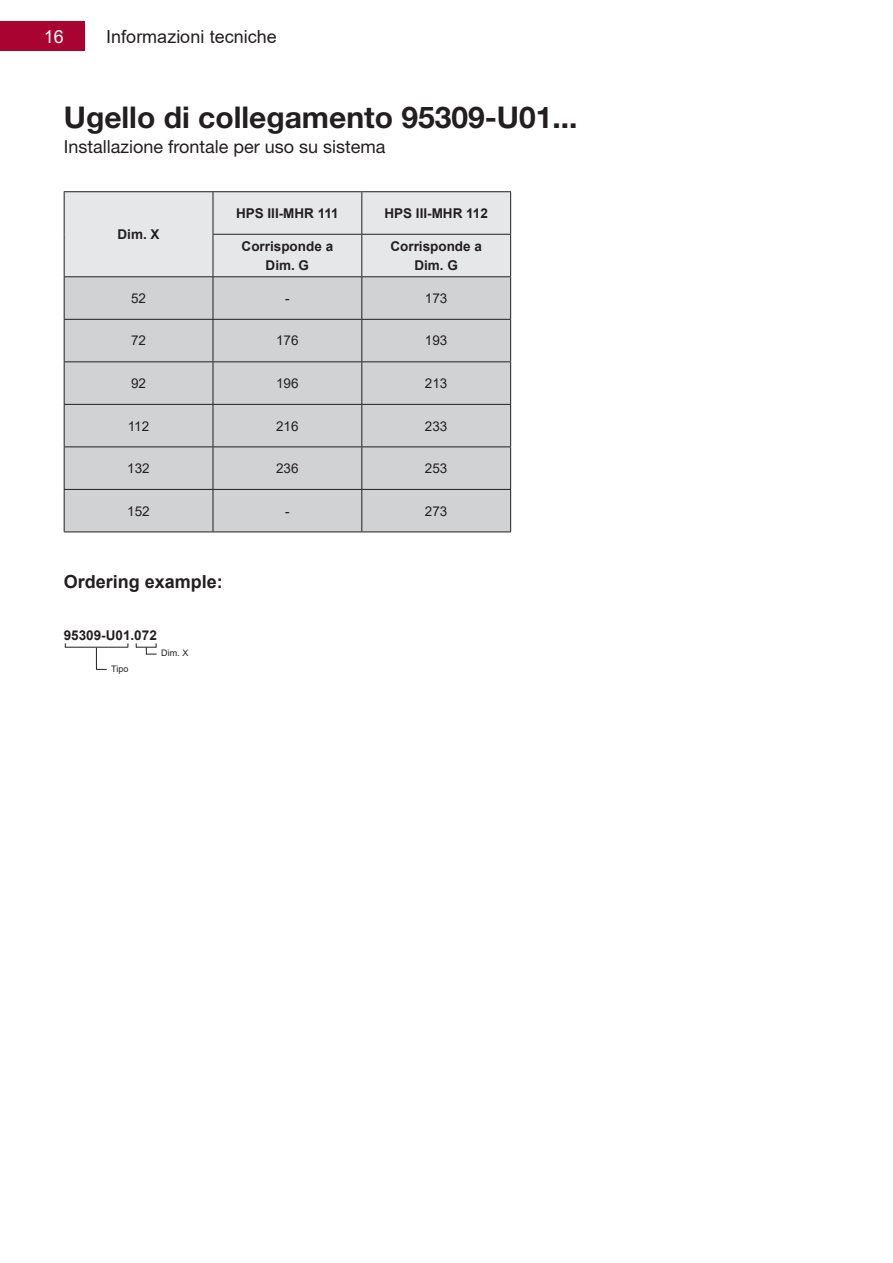
<style>
.page{position:relative;width:893px;height:1263px;background:#fff}
.page>*{position:absolute;margin:0;border:0;box-sizing:border-box;transform-origin:0 0}
.t1{font:700 30px "Helvetica Neue LT Std";color:#231f20}
.t2{font:18px "Helvetica Neue LT Std";color:#231f20}
.t3{font:18px "Arial";color:#231f20}
.t4{font:700 18px "Arial";color:#231f20}
.t5{font:18px "Arial";color:#fff}
.Arial-9pt-standard{font:700 13.5px/18.9px "Arial";color:#231f20;text-align:center}
.t6{font:13.5px "Arial";color:#231f20}
.t7{font:9px "Arial";color:#231f20}
</style>
<div class="page">
<div style="left:65px;top:192px;width:445px;height:84px;background:#e6e7e9"></div>
<div style="left:65px;top:277px;width:445px;height:254px;background:#d1d2d4"></div>
<hr style="left:64px;top:191px;width:149px;height:1px;background:#231f20">
<hr style="left:64px;top:192px;width:1px;height:42px;background:#231f20">
<hr style="left:213px;top:191px;width:149px;height:1px;background:#231f20">
<hr style="left:213px;top:192px;width:1px;height:42px;background:#231f20">
<hr style="left:362px;top:191px;width:149px;height:1px;background:#231f20">
<hr style="left:361px;top:192px;width:1px;height:42px;background:#231f20">
<hr style="left:510px;top:192px;width:1px;height:42px;background:#231f20">
<hr style="left:64px;top:234px;width:1px;height:42px;background:#231f20">
<hr style="left:213px;top:234px;width:149px;height:1px;background:#231f20">
<hr style="left:213px;top:235px;width:1px;height:41px;background:#231f20">
<hr style="left:362px;top:234px;width:149px;height:1px;background:#231f20">
<hr style="left:361px;top:235px;width:1px;height:41px;background:#231f20">
<hr style="left:510px;top:235px;width:1px;height:41px;background:#231f20">
<hr style="left:64px;top:276px;width:149px;height:1px;background:#231f20">
<hr style="left:64px;top:277px;width:1px;height:42px;background:#231f20">
<hr style="left:213px;top:276px;width:149px;height:1px;background:#231f20">
<hr style="left:213px;top:277px;width:1px;height:42px;background:#231f20">
<hr style="left:362px;top:276px;width:149px;height:1px;background:#231f20">
<hr style="left:361px;top:277px;width:1px;height:42px;background:#231f20">
<hr style="left:510px;top:277px;width:1px;height:42px;background:#231f20">
<hr style="left:64px;top:319px;width:149px;height:1px;background:#231f20">
<hr style="left:64px;top:320px;width:1px;height:41px;background:#231f20">
<hr style="left:213px;top:319px;width:149px;height:1px;background:#231f20">
<hr style="left:213px;top:320px;width:1px;height:41px;background:#231f20">
<hr style="left:362px;top:319px;width:149px;height:1px;background:#231f20">
<hr style="left:361px;top:320px;width:1px;height:41px;background:#231f20">
<hr style="left:510px;top:320px;width:1px;height:41px;background:#231f20">
<hr style="left:64px;top:361px;width:149px;height:1px;background:#231f20">
<hr style="left:64px;top:362px;width:1px;height:42px;background:#231f20">
<hr style="left:213px;top:361px;width:149px;height:1px;background:#231f20">
<hr style="left:213px;top:362px;width:1px;height:42px;background:#231f20">
<hr style="left:362px;top:361px;width:149px;height:1px;background:#231f20">
<hr style="left:361px;top:362px;width:1px;height:42px;background:#231f20">
<hr style="left:510px;top:362px;width:1px;height:42px;background:#231f20">
<hr style="left:64px;top:404px;width:149px;height:1px;background:#231f20">
<hr style="left:64px;top:405px;width:1px;height:41px;background:#231f20">
<hr style="left:213px;top:404px;width:149px;height:1px;background:#231f20">
<hr style="left:213px;top:405px;width:1px;height:41px;background:#231f20">
<hr style="left:362px;top:404px;width:149px;height:1px;background:#231f20">
<hr style="left:361px;top:405px;width:1px;height:41px;background:#231f20">
<hr style="left:510px;top:405px;width:1px;height:41px;background:#231f20">
<hr style="left:64px;top:446px;width:149px;height:1px;background:#231f20">
<hr style="left:64px;top:447px;width:1px;height:42px;background:#231f20">
<hr style="left:213px;top:446px;width:149px;height:1px;background:#231f20">
<hr style="left:213px;top:447px;width:1px;height:42px;background:#231f20">
<hr style="left:362px;top:446px;width:149px;height:1px;background:#231f20">
<hr style="left:361px;top:447px;width:1px;height:42px;background:#231f20">
<hr style="left:510px;top:447px;width:1px;height:42px;background:#231f20">
<hr style="left:64px;top:489px;width:149px;height:1px;background:#231f20">
<hr style="left:64px;top:490px;width:1px;height:41px;background:#231f20">
<hr style="left:213px;top:489px;width:149px;height:1px;background:#231f20">
<hr style="left:213px;top:490px;width:1px;height:41px;background:#231f20">
<hr style="left:362px;top:489px;width:149px;height:1px;background:#231f20">
<hr style="left:361px;top:490px;width:1px;height:41px;background:#231f20">
<hr style="left:510px;top:490px;width:1px;height:41px;background:#231f20">
<hr style="left:64px;top:531px;width:149px;height:1px;background:#231f20">
<hr style="left:213px;top:531px;width:149px;height:1px;background:#231f20">
<hr style="left:362px;top:531px;width:149px;height:1px;background:#231f20">
<hr style="left:65px;top:647px;width:63px;height:1px;background:#231f20">
<svg style="left:136px;top:643px;width:21px;height:12px"></svg>
<svg style="left:96px;top:647px;width:11px;height:23px"></svg>
<div style="left:0;top:21px;width:85px;height:30px;background:#a90332"></div>
<h2 class="t5" style="left:44px;top:24px;width:22px">16</h2>
<p class="t3" style="left:106px;top:24px;width:172px">Informazioni tecniche</p>
<p class="t1" style="left:64px;top:98px;width:515px">Ugello di collegamento 95309-U01...</p>
<p class="t2" style="left:64px;top:136px;width:323px">Installazione frontale per uso su sistema</p>
<p class="Arial-9pt-standard" style="left:118px;top:225px;width:44px">Dim. X</p>
<p class="Arial-9pt-standard" style="left:236px;top:204px;width:104px">HPS III-MHR 111</p>
<p class="Arial-9pt-standard" style="left:384px;top:204px;width:105px">HPS III-MHR 112</p>
<p class="Arial-9pt-standard" style="left:242px;top:237px;width:93px">Corrisponde a<br>Dim. G</p>
<p class="Arial-9pt-standard" style="left:390px;top:237px;width:93px">Corrisponde a<br>Dim. G</p>
<p class="t6" style="left:131px;top:289px;width:17px">52</p>
<p class="t6" style="left:285px;top:289px;width:6px">-</p>
<p class="t6" style="left:425px;top:289px;width:24px">173</p>
<p class="t6" style="left:131px;top:331px;width:17px">72</p>
<p class="t6" style="left:276px;top:331px;width:24px">176</p>
<p class="t6" style="left:425px;top:331px;width:24px">193</p>
<p class="t6" style="left:131px;top:374px;width:17px">92</p>
<p class="t6" style="left:276px;top:374px;width:24px">196</p>
<p class="t6" style="left:425px;top:374px;width:24px">213</p>
<p class="t6" style="left:128px;top:416px;width:23px">112</p>
<p class="t6" style="left:276px;top:416px;width:24px">216</p>
<p class="t6" style="left:425px;top:416px;width:24px">233</p>
<p class="t6" style="left:127px;top:459px;width:24px">132</p>
<p class="t6" style="left:276px;top:459px;width:24px">236</p>
<p class="t6" style="left:425px;top:459px;width:24px">253</p>
<p class="t6" style="left:127px;top:501px;width:24px">152</p>
<p class="t6" style="left:285px;top:501px;width:6px">-</p>
<p class="t6" style="left:425px;top:501px;width:24px">273</p>
<p class="t4" style="left:64px;top:569px;width:161px">Ordering example:</p>
<p class="Arial-9pt-standard" style="left:64px;top:626px;width:95px">95309-U01.072</p>
<p class="t7" style="left:161px;top:647px;width:29px">Dim. X</p>
<p class="t7" style="left:111px;top:662px;width:19px">Tipo</p>
</div>
